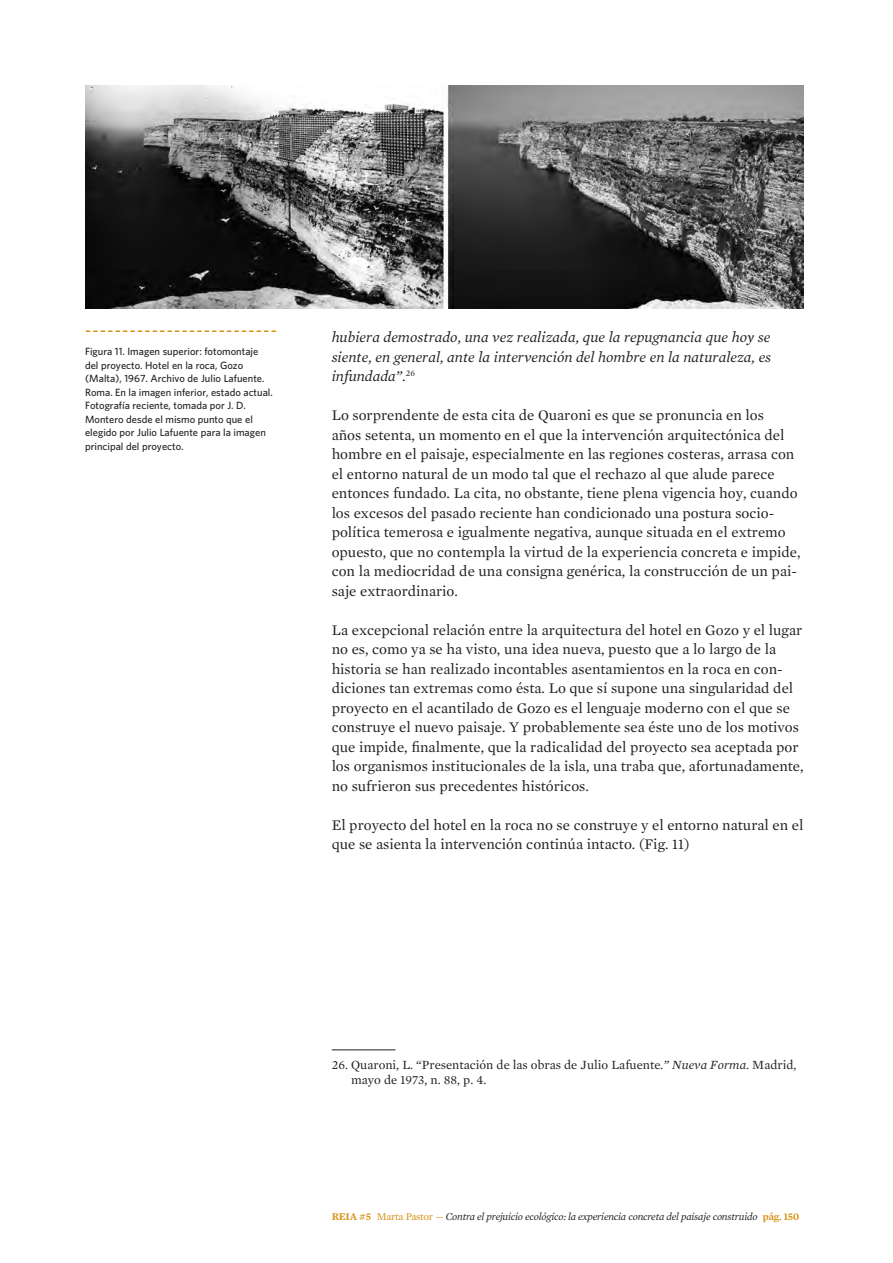
<style>
.page{position:relative;width:893px;height:1263px;background:#fff}
.page>*{position:absolute;margin:0;border:0;box-sizing:border-box;transform-origin:0 0}
._01_texto_general{font:15px/19.5px "Mercury Text G1";color:#231f20}
.t1{font:italic 15px/19.5px "Mercury Text G1";color:#231f20;text-align:justify}
.REIA___NOTAS{font:12.75px/15px "Mercury Text G1";color:#231f20}
._01_pie_foto{font:500 10.5px/13.5px "Whitney";color:#231f20}
.t2{font:italic 10.5px "Mercury Text G1";letter-spacing:-.02em;color:#231f20}
.s1{font-style:normal}
.s2{font-style:italic}
.s3{font-weight:600;font-style:normal;color:#d89013}
.s4{font-style:normal;color:#d89013}
</style>
<div class="page">
<hr style="left:332px;top:1050px;width:63px;height:1px;background:#231f20">
<svg style="left:86px;top:330px;width:190px;height:2px"></svg>
<img style="left:85px;top:85px;width:719px;height:223px">
<p class="_01_pie_foto" style="left:85px;top:345px;width:189px">Figura 11. Imagen superior: fotomontaje del proyecto. Hotel en la roca, Gozo (Malta), 1967. Archivo de Julio Lafuente.<br>Roma. En la imagen inferior, estado actual.<br>Fotografía reciente, tomada por J. D.<br>Montero desde el mismo punto que el elegido por Julio Lafuente para la imagen principal del proyecto.</p>
<p class="t1" style="left:332px;top:327px;width:441px">hubiera demostrado, una vez realizada, que la repugnancia que hoy se siente, en general, ante la intervención del hombre en la naturaleza, es infundada”<span class="s1">.</span><sup>26</sup></p>
<p class="_01_texto_general" style="left:332px;top:405px;width:470px">Lo sorprendente de esta cita de Quaroni es que se pronuncia en los<br>años setenta, un momento en el que la intervención arquitectónica del hombre en el paisaje, especialmente en las regiones costeras, arrasa con el entorno natural de un modo tal que el rechazo al que alude parece entonces fundado. La cita, no obstante, tiene plena vigencia hoy, cuando los excesos del pasado reciente han condicionado una postura socio&shy;política temerosa e igualmente negativa, aunque situada en el extremo opuesto, que no contempla la virtud de la experiencia concreta e impide, con la mediocridad de una consigna genérica, la construcción de un pai&shy;saje extraordinario.</p>
<p class="_01_texto_general" style="left:332px;top:620px;width:473px">La excepcional relación entre la arquitectura del hotel en Gozo y el lugar no es, como ya se ha visto, una idea nueva, puesto que a lo largo de la historia se han realizado incontables asentamientos en la roca en con&shy;diciones tan extremas como ésta. Lo que sí supone una singularidad del proyecto en el acantilado de Gozo es el lenguaje moderno con el que se construye el nuevo paisaje. Y probablemente sea éste uno de los motivos que impide, finalmente, que la radicalidad del proyecto sea aceptada por los organismos institucionales de la isla, una traba que, afortunadamente, no sufrieron sus precedentes históricos.</p>
<p class="_01_texto_general" style="left:332px;top:815px;width:473px">El proyecto del hotel en la roca no se construye y el entorno natural en el que se asienta la intervención continúa intacto. (Fig. 11)</p>
<p class="REIA___NOTAS" style="left:351px;top:1057px;width:447px;text-indent:-20px">26. Quaroni, L. “Presentación de las obras de Julio Lafuente<span class="s2">.” Nueva Forma</span>. Madrid, mayo de 1973, n. 88, p. 4.</p>
<p class="t2" style="left:332px;top:1210px;width:469px"><span class="s3">REIA #5</span> <span class="s4">Marta Pastor —</span> Contra el prejuicio ecológico: la experiencia concreta del paisaje construido <span class="s3">pág. 150</span></p>
</div>
